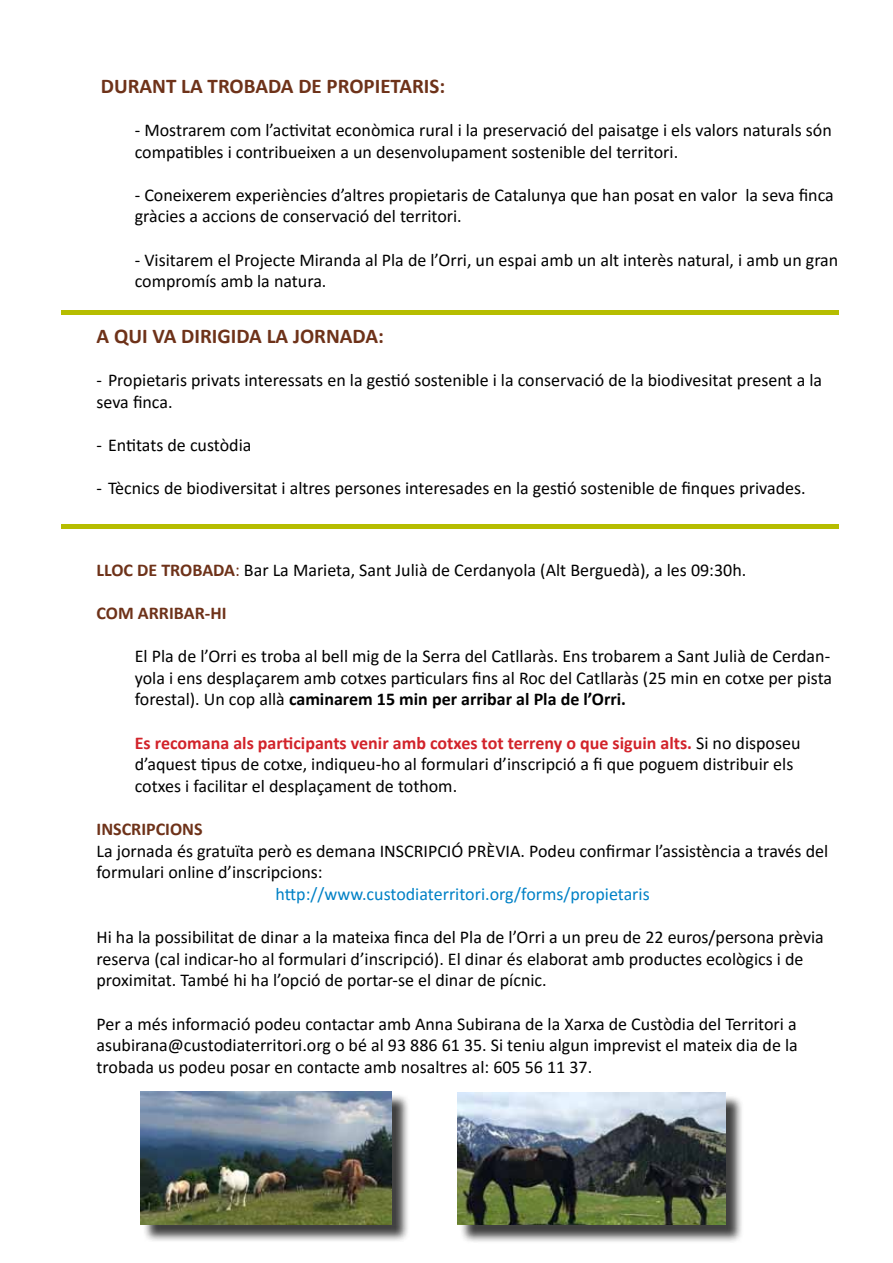
<style>
.page{position:relative;width:893px;height:1263px;background:#fff}
.page>*{position:absolute;margin:0;border:0;box-sizing:border-box;transform-origin:0 0}
.t1{font:700 21px "Calibri";color:#6e3219}
.t2{font:18px/21.6px "Calibri";color:#000}
.t3{font:18px "Calibri";color:#0081c6}
.t4{font:700 18px "Calibri";color:#6e3219}
.s1{font-weight:700;color:#6e3219}
.s2{color:#6e3219}
.s3{font-weight:700}
.s4{font-weight:700;color:#d2232a}
</style>
<div class="page">
<div style="left:143px;top:1093px;width:267px;height:151px;background:#000;opacity:.75"></div>
<img style="left:140px;top:1091px;width:251px;height:134px">
<div style="left:459px;top:1094px;width:284px;height:149px;background:#000;opacity:.75"></div>
<img style="left:457px;top:1092px;width:268px;height:133px">
<div style="left:62px;top:310px;width:777px;height:5px;background:#b6bd00"></div>
<hr style="left:62px;top:524px;width:777px;height:4px;background:#b6bd00">
<p class="t1" style="left:101px;top:71px;width:346px">DURANT LA TROBADA DE PROPIETARIS:</p>
<p class="t2" style="left:135px;top:119px;width:698px">- Mostrarem com l’activitat econòmica rural i la preservació del paisatge i els valors naturals són compatibles i contribueixen a un desenvolupament sostenible del territori.</p>
<p class="t2" style="left:135px;top:183px;width:700px">- Coneixerem experiències d’altres propietaris de Catalunya que han posat en valor la seva finca gràcies a accions de conservació del territori.</p>
<p class="t2" style="left:135px;top:248px;width:705px">- Visitarem el Projecte Miranda al Pla de l’Orri, un espai amb un alt interès natural, i amb un gran compromís amb la natura.</p>
<p class="t1" style="left:97px;top:321px;width:289px">A QUI VA DIRIGIDA LA JORNADA:</p>
<p class="t2" style="left:97px;top:369px;width:727px">- Propietaris privats interessats en la gestió sostenible i la conservació de la biodivesitat present a la seva finca.</p>
<p class="t2" style="left:97px;top:434px;width:156px">- Entitats de custòdia</p>
<p class="t2" style="left:97px;top:477px;width:711px">- Tècnics de biodiversitat i altres persones interesades en la gestió sostenible de finques privades.</p>
<p class="t2" style="left:97px;top:559px;width:651px"><span class="s1">LLOC DE TROBADA</span><span class="s2">:</span> Bar La Marieta, Sant Julià de Cerdanyola (Alt Berguedà), a les 09:30h.</p>
<p class="t4" style="left:97px;top:600px;width:131px">COM ARRIBAR-HI</p>
<p class="t2" style="left:135px;top:645px;width:699px;text-align:justify">El Pla de l’Orri es troba al bell mig de la Serra del Catllaràs. Ens trobarem a Sant Julià de Cerdan&shy;yola i ens desplaçarem amb cotxes particulars fins al Roc del Catllaràs (25 min en cotxe per pista forestal). Un cop allà <span class="s3">caminarem 15 min per arribar al Pla de l’Orri.</span></p>
<p class="t2" style="left:135px;top:731px;width:667px"><span class="s4">Es recomana als participants venir amb cotxes tot terreny o que siguin alts.</span> Si no disposeu d’aquest tipus de cotxe, indiqueu-ho al formulari d’inscripció a fi que poguem distribuir els cotxes i facilitar el desplaçament de tothom.</p>
<p class="t4" style="left:97px;top:816px;width:108px">INSCRIPCIONS</p>
<p class="t2" style="left:97px;top:839px;width:733px">La jornada és gratuïta però es demana INSCRIPCIÓ PRÈVIA. Podeu confirmar l’assistència a través del formulari online d’inscripcions:</p>
<p class="t3" style="left:276px;top:881px;width:376px">http://www.custodiaterritori.org/forms/propietaris</p>
<p class="t2" style="left:97px;top:926px;width:729px">Hi ha la possibilitat de dinar a la mateixa finca del Pla de l’Orri a un preu de 22 euros/persona prèvia reserva (cal indicar-ho al formulari d’inscripció). El dinar és elaborat amb productes ecològics i de proximitat. També hi ha l’opció de portar-se el dinar de pícnic.</p>
<p class="t2" style="left:97px;top:1012px;width:703px;text-align:justify">Per a més informació podeu contactar amb Anna Subirana de la Xarxa de Custòdia del Territori a asubirana@custodiaterritori.org o bé al 93 886 61 35. Si teniu algun imprevist el mateix dia de la trobada us podeu posar en contacte amb nosaltres al: 605 56 11 37.</p>
</div>
